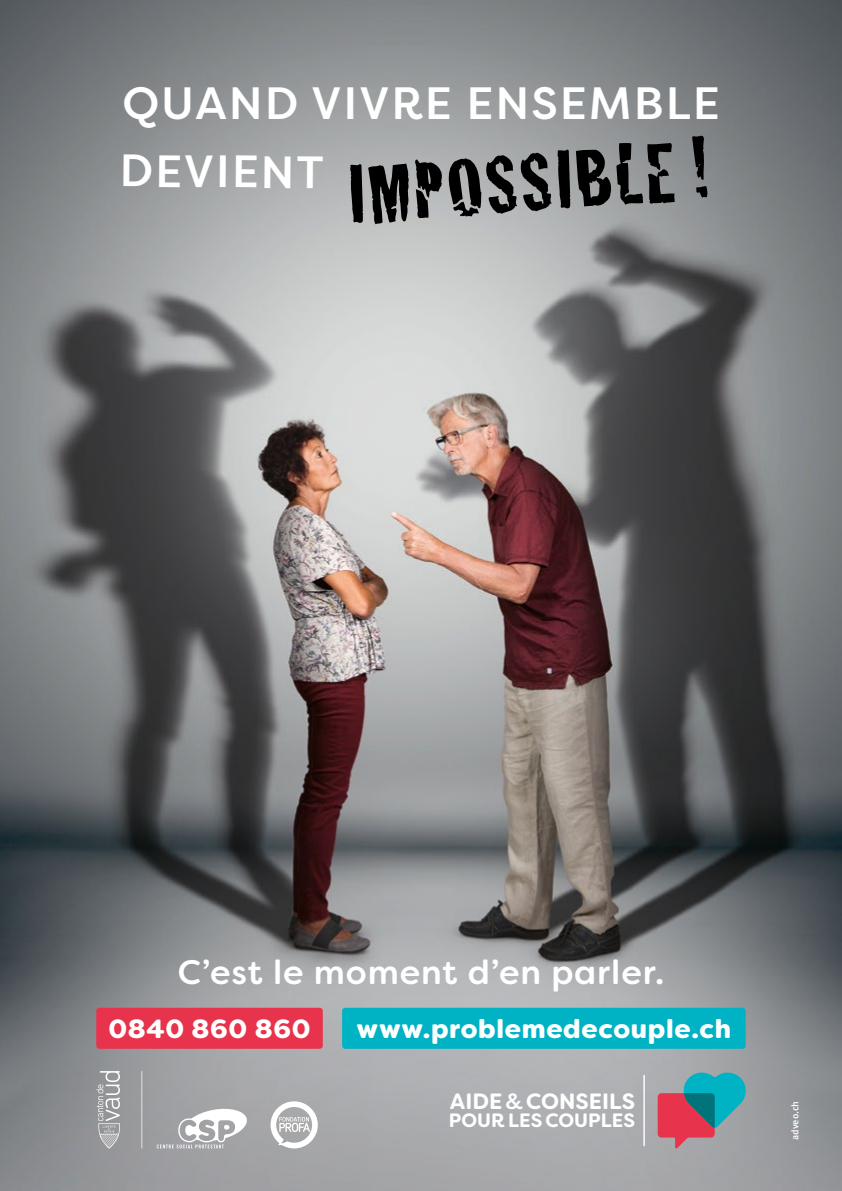
<style>
.page{position:relative;width:842px;height:1191px;background:#fff}
.page>*{position:absolute;margin:0;border:0;box-sizing:border-box;transform-origin:0 0}
.t1{font:87.7px "Crackhouse";color:#000}
.t2{font:500 45.3px "Filson Pro";letter-spacing:.045em;color:#fff}
.t3{font:500 33.9px "Filson Soft";letter-spacing:.025em;color:#fff}
.t4{font:900 26.3px "Filson Soft";letter-spacing:.025em;color:#fff}
.t5{font:700 22.1px "Filson Soft";color:#fff}
.t6{font:700 19.3px "Filson Soft";color:#fff}
.t7{font:500 9.9px "Meta Pro";letter-spacing:-.005em;color:#fff}
.s1{font-weight:500}
</style>
<div class="page">
<img style="left:0;top:0;width:842px;height:1191px">
<svg style="left:658px;top:1072px;width:88px;height:76px;background:#7d8390"></svg>
<hr style="left:643px;top:1075px;width:2px;height:70px;background:#fff">
<div style="left:96px;top:1007px;width:227px;height:41px;background:#e7344c;border-radius:3px"></div>
<div style="left:342px;top:1007px;width:404px;height:41px;background:#00b3c4;border-radius:3px"></div>
<svg style="left:96px;top:1071px;width:24px;height:77px;background:#acacaf"></svg>
<hr style="left:142px;top:1071px;width:1px;height:77px;background:#fff">
<svg style="left:157px;top:1106px;width:91px;height:42px"></svg>
<svg style="left:271px;top:1101px;width:47px;height:47px"></svg>
<h2 class="t2" style="left:122px;top:72px;width:599px">QUAND VIVRE ENSEMBLE</h2>
<h2 class="t2" style="left:120px;top:138px;width:205px;rotate:1deg">DEVIENT</h2>
<h1 class="t1" style="left:344px;top:148px;width:364px;rotate:-4deg">IMPOSSIBLE !</h1>
<p class="t3" style="left:178px;top:950px;width:488px">C’est le moment d’en parler.</p>
<p class="t4" style="left:108px;top:1011px;width:204px">0840 860 860</p>
<p class="t4" style="left:357px;top:1011px;width:376px">www.problemedecouple.ch</p>
<p class="t5" style="left:450px;top:1087px;width:187px">AIDE<span class="s1">&amp;</span>CONSEILS</p>
<p class="t6" style="left:449px;top:1107px;width:188px">POUR LES COUPLES</p>
<p class="t7" style="left:789px;top:1140px;width:40px;rotate:-90deg">adveo.ch</p>
</div>
